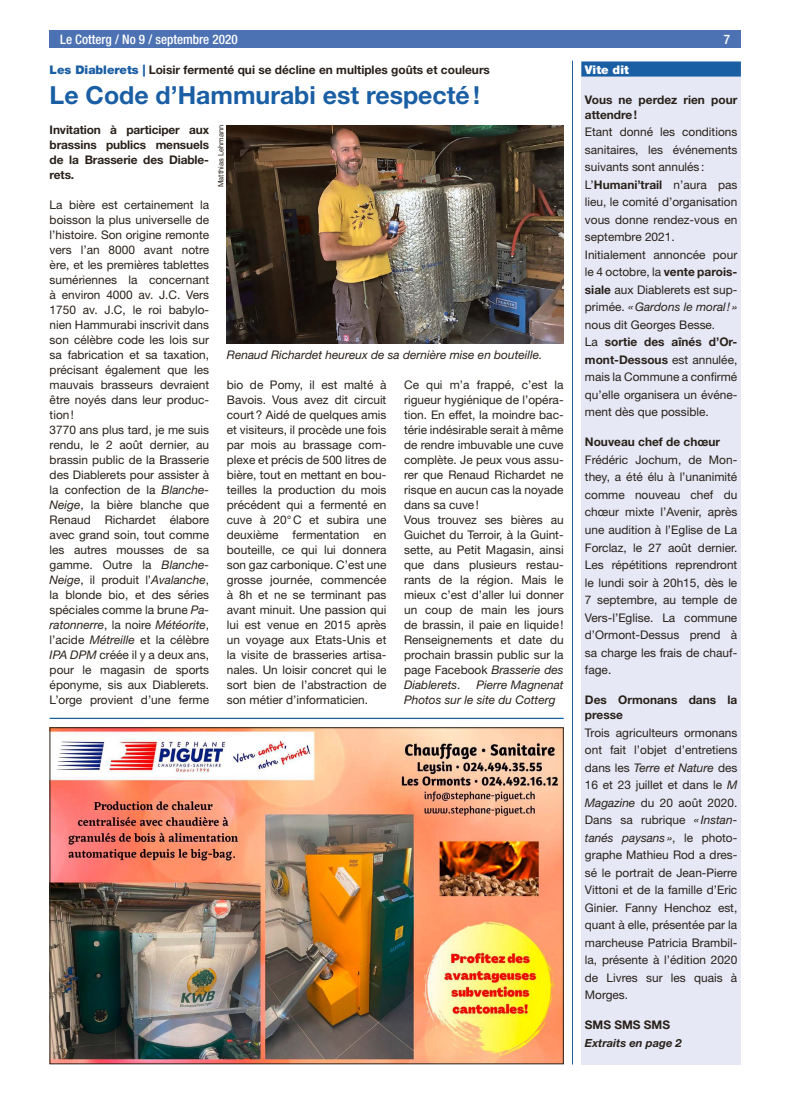
<style>
.page{position:relative;width:787px;height:1106px;background:#fff}
.page>*{position:absolute;margin:0;border:0;box-sizing:border-box;transform-origin:0 0}
.t1{font:700 24.88px "Helvetica Neue LT Std";color:#1a5ea4}
.t2{font:500 condensed 13.12px "Helvetica Neue LT Std";color:#fff}
.t3{font:11.88px/15px "Helvetica Neue LT Std";color:#29211a}
.t4{font:700 11.88px/15px "Helvetica Neue LT Std";color:#29211a}
.t5{font:italic 11.88px/15px "Helvetica Neue LT Std";color:#29211a}
.t6{font:900 11.88px "Helvetica Neue LT Std";color:#fff}
.t7{font:italic 700 11.25px "Helvetica Neue LT Std";color:#29211a}
.t8{font:7.5px "Helvetica Neue LT Std";color:#29211a}
.s1{font-weight:900;color:#1a5ea4}
.s2{font-style:italic}
.s3{font-weight:700}
</style>
<div class="page">
<div style="left:50px;top:30px;width:691px;height:18px;background:#4d72b3"></div>
<div style="left:581px;top:61px;width:160px;height:1003px;background:#e6e8f5"></div>
<div style="left:581px;top:62px;width:160px;height:15px;background:#1a5ea4"></div>
<img style="left:227px;top:125px;width:336px;height:219px">
<hr style="left:50px;top:717px;width:513px;height:2px;background:#1a5ea4">
<hr style="left:572px;top:61px;width:1px;height:1003px;background:#1a5ea4">
<img style="left:52px;top:729px;width:509px;height:333px">
<p class="t2" style="left:60px;top:31px;width:179px">Le Cotterg / No 9 / septembre 2020</p>
<p class="t2" style="left:724px;top:31px;width:8px">7</p>
<p class="t4" style="left:50px;top:62px;width:442px"><span class="s1">Les Diablerets |</span> Loisir fermenté qui se décline en multiples goûts et couleurs</p>
<h1 class="t1" style="left:50px;top:79px;width:432px">Le Code d’Hammurabi est respecté!</h1>
<p class="t4" style="left:50px;top:122px;width:161px;text-align:justify">Invitation à participer aux brassins publics mensuels de la Brasserie des Diable&shy;rets.</p>
<p class="t3" style="left:50px;top:197px;width:161px">La bière est certainement la boisson la plus universelle de l’histoire. Son origine remonte vers l’an 8000 avant notre ère, et les premières tablettes sumériennes la concernant à environ 4000 av. J.C. Vers<br>1750 av. J.C, le roi babylo&shy;nien Hammurabi inscrivit dans son célèbre code les lois sur sa fabrication et sa taxation, précisant également que les mauvais brasseurs devraient être noyés dans leur produc&shy;tion!<br>3770 ans plus tard, je me suis rendu, le 2 août dernier, au brassin public de la Brasserie des Diablerets pour assister à la confection de la <span class="s2">Blanche-<br>Neige</span>, la bière blanche que<br>Renaud Richardet élabore avec grand soin, tout comme les autres mousses de sa gamme. Outre la <span class="s2">Blanche-<br>Neige</span>, il produit l’<span class="s2">Avalanche</span>, la blonde bio, et des séries spéciales comme la brune <span class="s2">Pa&shy;ratonnerre</span>, la noire <span class="s2">Météorite</span>, l’acide <span class="s2">Métreille</span> et la célèbre<br><span class="s2">IPA DPM</span> créée il y a deux ans, pour le magasin de sports éponyme, sis aux Diablerets.<br>L’orge provient d’une ferme</p>
<p class="t6" style="left:585px;top:62px;width:45px">Vite dit</p>
<p class="t4" style="left:585px;top:92px;width:154px">Vous ne perdez rien pour attendre!</p>
<p class="t3" style="left:585px;top:123px;width:154px;line-height:17.5px">Etant donné les conditions sanitaires, les événements suivants sont annulés :<br>L’<span class="s3">Humani’trail</span> n’aura pas lieu, le comité d’organisation vous donne rendez-vous en septembre 2021.<br>Initialement annoncée pour le 4 octobre, la <span class="s3">vente parois&shy;siale</span> aux Diablerets est sup&shy;primée. <span class="s2">«Gardons le moral! » </span>nous dit Georges Besse.<br>La <span class="s3">sortie des aînés d’Or&shy;mont-Dessous</span> est annulée, mais la Commune a confirmé qu’elle organisera un événe&shy;ment dès que possible.</p>
<p class="t4" style="left:585px;top:434px;width:137px">Nouveau chef de chœur</p>
<p class="t3" style="left:585px;top:451px;width:154px;line-height:17.5px;text-align:justify">Frédéric Jochum, de Mon&shy;they, a été élu à l’unanimité comme nouveau chef du chœur mixte l’Avenir, après une audition à l’Eglise de La Forclaz, le 27 août dernier.<br>Les répétitions reprendront le lundi soir à 20h15, dès le 7 septembre, au temple de Vers-l’Eglise. La commune d’Ormont-Dessus prend à sa charge les frais de chauf&shy;fage.</p>
<p class="t4" style="left:585px;top:692px;width:154px">Des Ormonans dans la presse</p>
<p class="t3" style="left:585px;top:723px;width:154px;line-height:17.5px;text-align:justify">Trois agriculteurs ormonans ont fait l’objet d’entretiens dans les <span class="s2">Terre et Nature</span> des 16 et 23 juillet et dans le <span class="s2">M Magazine</span> du 20 août 2020.<br>Dans sa rubrique <span class="s2">« Instan&shy;tanés paysans »</span>, le photo&shy;graphe Mathieu Rod a dres&shy;sé le portrait de Jean-Pierre Vittoni et de la famille d’Eric Ginier. Fanny Henchoz est, quant à elle, présentée par la marcheuse Patricia Brambil&shy;la, présente à l’édition 2020 de Livres sur les quais à Morges.</p>
<p class="t4" style="left:585px;top:1017px;width:87px">SMS SMS SMS</p>
<p class="t7" style="left:585px;top:1035px;width:98px">Extraits en page 2</p>
<p class="t8" style="left:216px;top:187px;width:64px;rotate:-90deg">Matthias Lehmann</p>
<p class="t5" style="left:227px;top:347px;width:317px">Renaud Richardet heureux de sa dernière mise en bouteille.</p>
<p class="t3" style="left:227px;top:377px;width:161px;text-align:justify">bio de Pomy, il est malté à Bavois. Vous avez dit circuit court? Aidé de quelques amis et visiteurs, il procède une fois par mois au brassage com&shy;plexe et précis de 500 litres de bière, tout en mettant en bou&shy;teilles la production du mois précédent qui a fermenté en cuve à 20°C et subira une deuxième fermentation en bouteille, ce qui lui donnera son gaz carbonique. C’est une grosse journée, commencée à 8h et ne se terminant pas avant minuit. Une passion qui lui est venue en 2015 après un voyage aux Etats-Unis et la visite de brasseries artisa&shy;nales. Un loisir concret qui le sort bien de l’abstraction de son métier d’informaticien.</p>
<p class="t3" style="left:404px;top:377px;width:161px">Ce qui m’a frappé, c’est la rigueur hygiénique de l’opéra&shy;tion. En effet, la moindre bac&shy;térie indésirable serait à même de rendre imbuvable une cuve complète. Je peux vous assu&shy;rer que Renaud Richardet ne risque en aucun cas la noyade dans sa cuve!<br>Vous trouvez ses bières au<br>Guichet du Terroir, à la Guint&shy;sette, au Petit Magasin, ainsi que dans plusieurs restau&shy;rants de la région. Mais le mieux c’est d’aller lui donner un coup de main les jours de brassin, il paie en liquide!<br>Renseignements et date du prochain brassin public sur la page Facebook <span class="s2">Brasserie des<br>Diablerets</span>.</p>
<p class="t5" style="left:404px;top:677px;width:161px;text-indent:72px">Pierre Magnenat<br>Photos sur le site du Cotterg</p>
</div>
